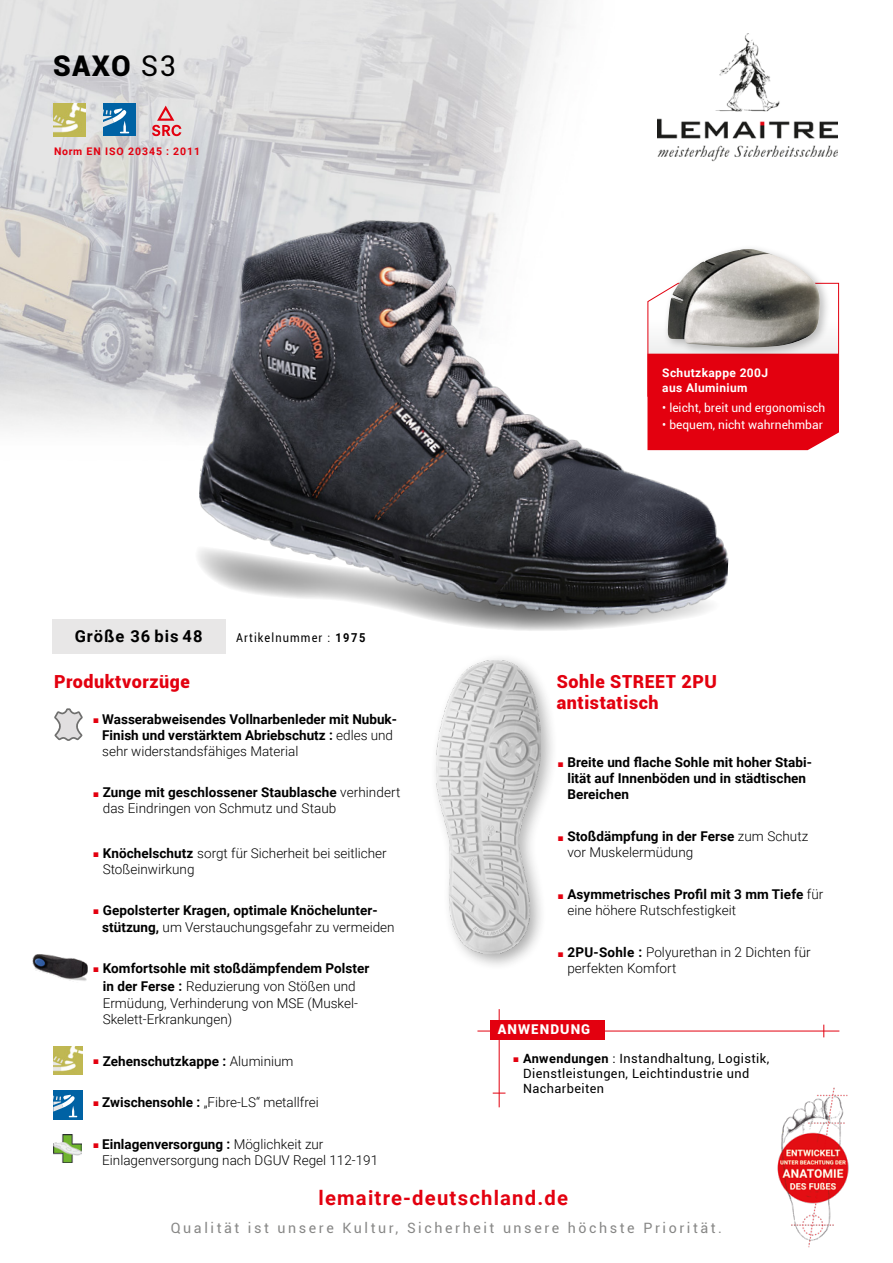
<style>
.page{position:relative;width:893px;height:1263px;background:#fff}
.page>*{position:absolute;margin:0;border:0;box-sizing:border-box;transform-origin:0 0}
.Nom_produit{font:900 28.5px "Roboto";color:#000}
.t1{font:700 20.25px "Roboto";letter-spacing:.06em;color:#e3000f}
.t2{font:900 18px/21.6px "Roboto";letter-spacing:.03em;color:#e3000f}
.t3{font:700 16.5px "Roboto";letter-spacing:.06em;color:#000}
.t4{font:14.25px "Roboto";letter-spacing:.18em;color:#878786}
.t5{font:700 13.5px/16.2px "Roboto";letter-spacing:.005em;color:#000}
.t6{font:300 13.5px/16.2px "Roboto";color:#000}
.Nom_produit-2{font:900 13.5px "Roboto";letter-spacing:.08em;color:#fff}
.Texte_FR_colonne_gri{font:12.75px/15px "Roboto";letter-spacing:.03em;color:#000}
.Ref_produit{font:12.3px "Roboto";letter-spacing:.1em;color:#000;scale:.9 1}
.t7{font:12px "Roboto";color:#fff}
.t8{font:700 12px/15px "Roboto";letter-spacing:.03em;color:#fff}
.t9{font:700 10.5px "Roboto";letter-spacing:.095em;color:#e3000f}
.s1{font-weight:400}
.s2{font-weight:700}
.s3{color:#e3000f}
.s4{font-weight:300}
</style>
<div class="page">
<img style="left:658px;top:33px;width:179px;height:129px">
<img style="left:53px;top:1046px;width:29px;height:29px">
<div style="left:53px;top:1090px;width:30px;height:30px;background:#0062a4"></div>
<svg style="left:53px;top:1095px;width:24px;height:22px"></svg>
<img style="left:53px;top:1134px;width:29px;height:29px">
<img style="left:0;top:0;width:571px;height:437px">
<svg style="left:742px;top:282px;width:98px;height:169px;background:#e51c2a"></svg>
<img style="left:777px;top:1087px;width:72px;height:161px">
<img style="left:437px;top:660px;width:103px;height:293px">
<svg style="left:54px;top:708px;width:29px;height:33px"></svg>
<hr style="left:477px;top:1031px;width:362px;height:1px;background:#e3000f">
<hr style="left:499px;top:1009px;width:1px;height:98px;background:#e3000f">
<svg style="left:493px;top:1093px;width:12px;height:1px"></svg>
<div style="left:490px;top:1020px;width:115px;height:19px;background:#e3000f"></div>
<svg style="left:193px;top:619px;width:475px;height:17px"></svg>
<div style="left:663px;top:244px;width:168px;height:115px;background:#000;opacity:.26"></div>
<img style="left:742px;top:249px;width:79px;height:99px">
<div style="left:52px;top:620px;width:173px;height:34px;background:#e8e7e7"></div>
<img style="left:53px;top:103px;width:33px;height:33px">
<svg style="left:152px;top:106px;width:29px;height:30px"></svg>
<div style="left:103px;top:104px;width:32px;height:32px;background:#0062a4"></div>
<svg style="left:103px;top:108px;width:26px;height:25px"></svg>
<img style="left:195px;top:213px;width:547px;height:407px">
<img style="left:32px;top:954px;width:56px;height:27px">
<p class="Nom_produit" style="left:53px;top:46px;width:124px">SAXO <span class="s1">S3</span></p>
<p class="t9" style="left:54px;top:144px;width:148px">Norm EN ISO 20345 : 2011</p>
<p class="t3" style="left:75px;top:624px;width:129px">Größe 36 bis 48</p>
<p class="Ref_produit" style="left:236px;top:629px;width:145px">Artikelnummer : <span class="s2">1975</span></p>
<p class="t2" style="left:54px;top:670px;width:137px">Produktvorzüge</p>
<p class="t5" style="left:102px;top:710px;width:296px;text-indent:-9px"><span class="s3">■</span> Wasserabweisendes Vollnarbenleder mit Nubuk-<br>Finish und verstärktem Abriebschutz : <span class="s4">edles und sehr widerstandsfähiges Material</span></p>
<p class="t6" style="left:103px;top:783px;width:299px;text-indent:-9px"><span class="s3">■</span> <span class="s2">Zunge mit geschlossener Staublasche</span> verhindert das Eindringen von Schmutz und Staub</p>
<p class="t6" style="left:103px;top:844px;width:285px;text-indent:-9px"><span class="s3">■</span> <span class="s2">Knöchelschutz</span> sorgt für Sicherheit bei seitlicher<br>Stoßeinwirkung</p>
<p class="t5" style="left:102px;top:902px;width:294px;text-indent:-9px"><span class="s3">■</span> Gepolsterter Kragen, optimale Knöchelunter&shy;stützung, <span class="s4">um Verstauchungsgefahr zu vermeiden</span></p>
<p class="t5" style="left:94px;top:959px;width:277px;line-height:18px;text-align:center"><span class="s3">■</span> Komfortsohle mit stoßdämpfendem Polster in der Ferse : <span class="s4">Reduzierung von Stößen und</span></p>
<p class="t6" style="left:103px;top:994px;width:257px">Ermüdung, Verhinderung von MSE (Muskel-<br>Skelett-Erkrankungen)</p>
<p class="t5" style="left:94px;top:1052px;width:201px"><span class="s3">■</span> Zehenschutzkappe : <span class="s4">Aluminium</span></p>
<p class="t6" style="left:94px;top:1094px;width:227px"><span class="s3">■</span> <span class="s2">Zwischensohle :</span> „Fibre-LS“ metallfrei</p>
<p class="t6" style="left:102px;top:1135px;width:277px;text-indent:-9px"><span class="s3">■</span> <span class="s2">Einlagenversorgung :</span> Möglichkeit zur<br>Einlagenversorgung nach DGUV Regel 112-191</p>
<p class="t8" style="left:662px;top:365px;width:107px">Schutzkappe 200J aus Aluminium</p>
<p class="t7" style="left:662px;top:400px;width:165px">• leicht, breit und ergonomisch</p>
<p class="t7" style="left:662px;top:416px;width:162px">• bequem, nicht wahrnehmbar</p>
<p class="t2" style="left:557px;top:670px;width:162px">Sohle STREET 2PU antistatisch</p>
<p class="t5" style="left:567px;top:753px;width:246px;text-indent:-9px"><span class="s3">■</span> Breite und flache Sohle mit hoher Stabi&shy;lität auf Innenböden und in städtischen<br>Bereichen</p>
<p class="t6" style="left:567px;top:827px;width:242px;text-indent:-9px"><span class="s3">■</span> <span class="s2">Stoßdämpfung in der Ferse</span> zum Schutz vor Muskelermüdung</p>
<p class="t5" style="left:567px;top:885px;width:258px;text-indent:-9px"><span class="s3">■</span> Asymmetrisches Profil mit 3 mm Tiefe <span class="s4">für eine höhere Rutschfestigkeit</span></p>
<p class="t6" style="left:567px;top:943px;width:245px;text-indent:-9px"><span class="s3">■</span> <span class="s2">2PU-Sohle :</span> Polyurethan in 2 Dichten für perfekten Komfort</p>
<p class="Nom_produit-2" style="left:498px;top:1020px;width:94px">ANWENDUNG</p>
<p class="Texte_FR_colonne_gri" style="left:523px;top:1050px;width:248px;text-indent:-9px"><span class="s3">■</span> <span class="s2">Anwendungen</span> : Instandhaltung, Logistik,<br>Dienstleistungen, Leichtindustrie und<br>Nacharbeiten</p>
<p class="t1" style="left:318px;top:1183px;width:251px">lemaitre-deutschland.de</p>
<p class="t4" style="left:171px;top:1218px;width:553px">Qualität ist unsere Kultur, Sicherheit unsere höchste Priorität.</p>
</div>
